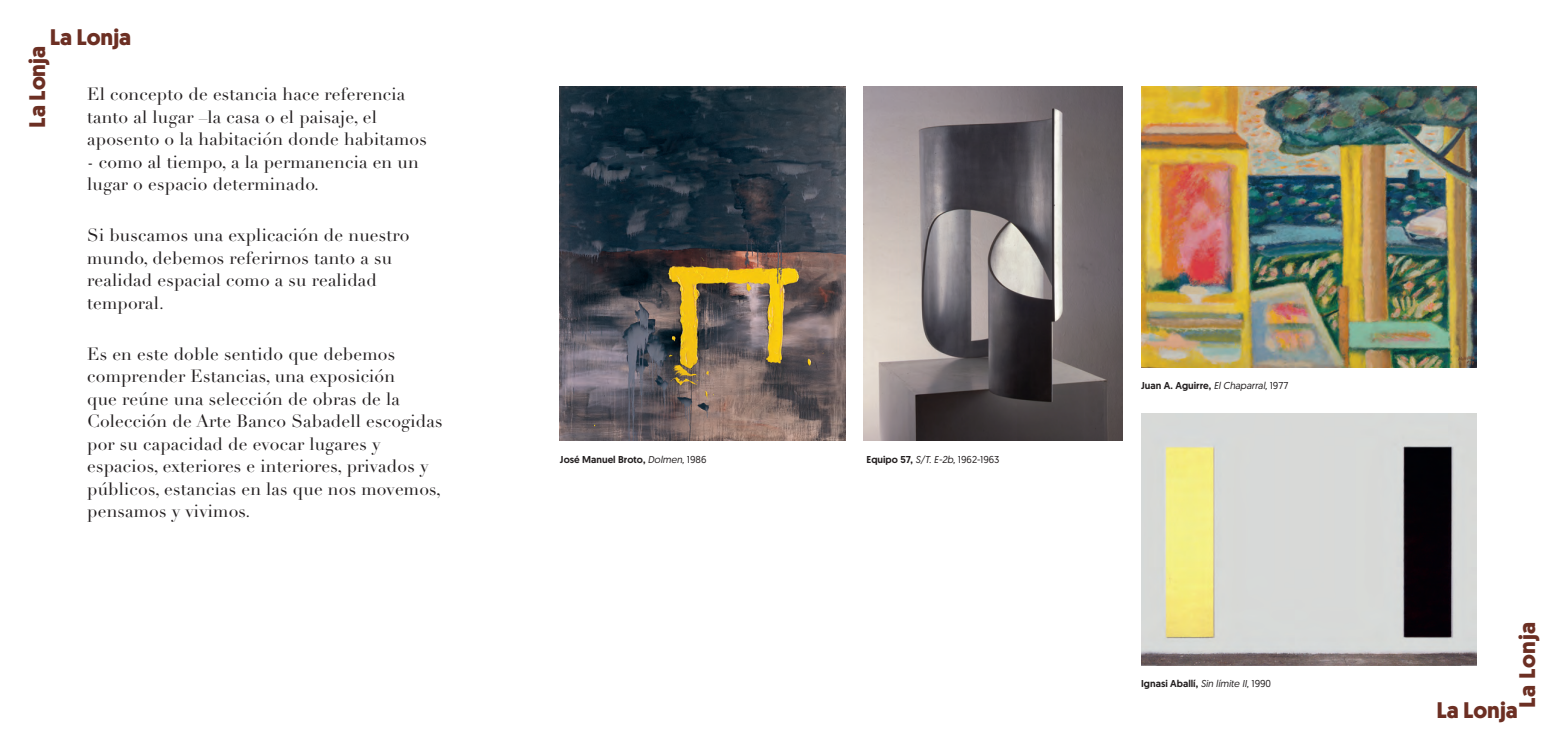
<style>
.page{position:relative;width:1563px;height:745px;background:#fff}
.page>*{position:absolute;margin:0;border:0;box-sizing:border-box;transform-origin:0 0}
.t1{font:700 22.5px "Geomanist";color:#6c2f23}
.t2{font:17.5px/22.5px "Didot LH";letter-spacing:.01em;color:#231f20}
.t3{font:500 10px "Geomanist";color:#231f20}
.s1{font-weight:400;font-style:italic}
.s2{font-weight:400}
</style>
<div class="page">
<img style="left:560px;top:87px;width:285px;height:353px">
<img style="left:1141px;top:413px;width:335px;height:252px">
<img style="left:863px;top:87px;width:259px;height:353px">
<img style="left:1141px;top:87px;width:335px;height:280px">
<p class="t1" style="left:50px;top:22px;width:83px">La Lonja</p>
<p class="t1" style="left:22px;top:127px;width:83px;rotate:-90deg">La Lonja</p>
<p class="t2" style="left:87px;top:83px;width:341px">El concepto de estancia hace referencia tanto al lugar –la casa o el paisaje, el aposento o la habitación donde habitamos</p>
<p class="t2" style="left:87px;top:150px;width:333px">- como al tiempo, a la permanencia en un lugar o espacio determinado.</p>
<p class="t2" style="left:87px;top:224px;width:324px">Si buscamos una explicación de nuestro mundo, debemos referirnos tanto a su realidad espacial como a su realidad temporal.</p>
<p class="t2" style="left:87px;top:342px;width:357px">Es en este doble sentido que debemos comprender Estancias, una exposición<br>que reúne una selección de obras de la Colección de Arte Banco Sabadell escogidas por su capacidad de evocar lugares y espacios, exteriores e interiores, privados y públicos, estancias en las que nos movemos, pensamos y vivimos.</p>
<p class="t3" style="left:560px;top:453px;width:148px">José Manuel Broto, <span class="s1">Dolmen,</span> <span class="s2">1986</span></p>
<p class="t3" style="left:866px;top:453px;width:134px">Equipo 57, <span class="s1">S/T. E-2b,</span> <span class="s2">1962-1963</span></p>
<p class="t3" style="left:1141px;top:379px;width:149px">Juan A. Aguirre, <span class="s1">El Chaparral,</span> <span class="s2">1977</span></p>
<p class="t3" style="left:1141px;top:676px;width:131px">Ignasi Aballí, <span class="s1">Sin límite II,</span> <span class="s2">1990</span></p>
<p class="t1" style="left:1512px;top:707px;width:88px;rotate:-90deg">La Lonja</p>
<p class="t1" style="left:1436px;top:694px;width:83px">La Lonja</p>
</div>
